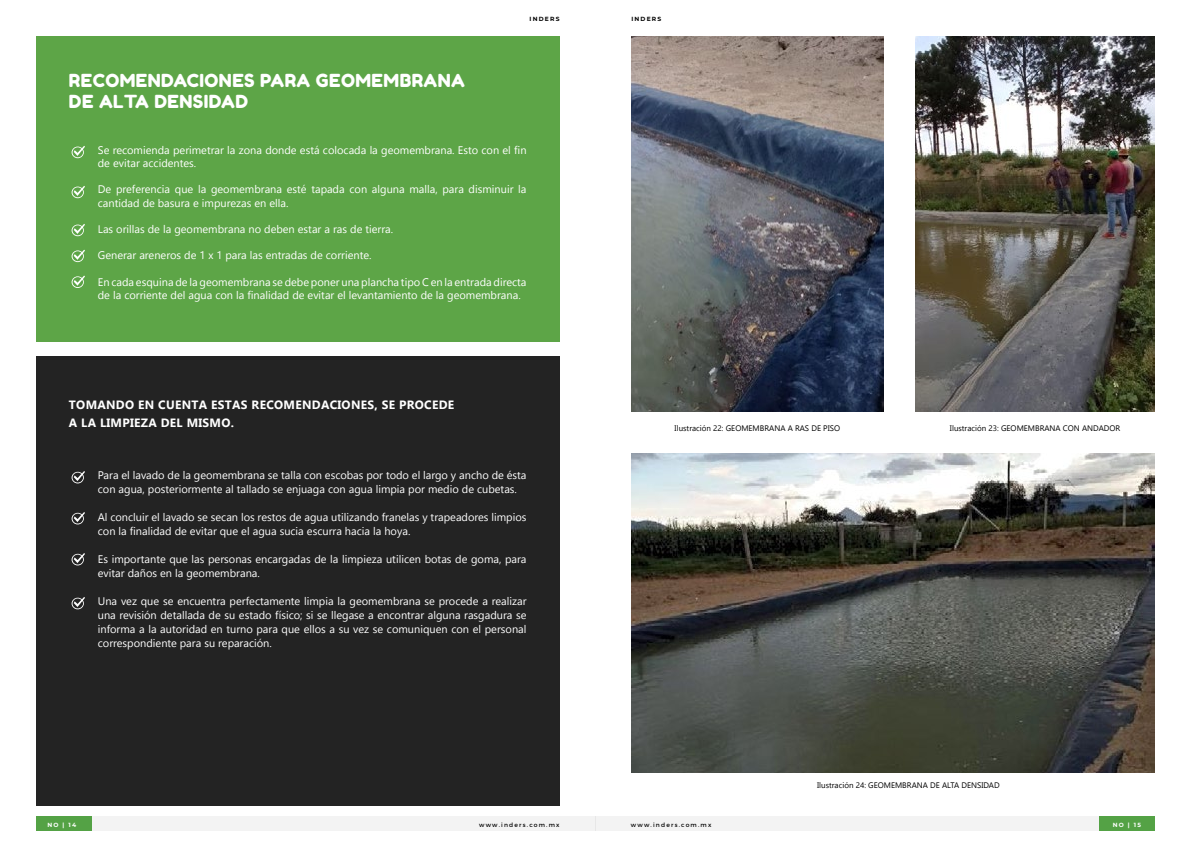
<style>
.page{position:relative;width:1191px;height:842px;background:#fff}
.page>*{position:absolute;margin:0;border:0;box-sizing:border-box;transform-origin:0 0}
.t1{font:18px/21.6px "Fredoka One";letter-spacing:.025em;color:#fff}
.t2{font:700 12px/18px "Gadugi";letter-spacing:.025em;color:#fff}
.t3{font:11px/14px "Gadugi";color:#fff}
.t4{font:8px "Gadugi";color:#000}
.t5{font:6px "Montserrat";letter-spacing:.2em;color:#000}
.t6{font:700 6px "Montserrat";letter-spacing:.2em;color:#000}
.t7{font:700 6px "Montserrat";letter-spacing:.2em;color:#fff}
</style>
<div class="page">
<div style="left:36px;top:36px;width:523px;height:306px;background:#5da547"></div>
<div style="left:36px;top:356px;width:523px;height:450px;background:#232323"></div>
<svg style="left:72px;top:146px;width:13px;height:12px"></svg>
<svg style="left:72px;top:471px;width:13px;height:12px"></svg>
<svg style="left:72px;top:186px;width:13px;height:12px"></svg>
<svg style="left:72px;top:512px;width:13px;height:12px"></svg>
<svg style="left:72px;top:224px;width:13px;height:12px"></svg>
<svg style="left:72px;top:553px;width:13px;height:12px"></svg>
<svg style="left:72px;top:250px;width:13px;height:12px"></svg>
<svg style="left:72px;top:597px;width:13px;height:12px"></svg>
<svg style="left:72px;top:276px;width:13px;height:12px"></svg>
<img style="left:631px;top:36px;width:252px;height:376px">
<img style="left:915px;top:36px;width:240px;height:376px">
<img style="left:631px;top:454px;width:524px;height:318px">
<div style="left:91px;top:817px;width:504px;height:14px;background:#f3f3f3"></div>
<div style="left:595px;top:817px;width:505px;height:14px;background:#f3f3f3"></div>
<div style="left:36px;top:817px;width:55px;height:14px;background:#54a245"></div>
<div style="left:1100px;top:817px;width:55px;height:14px;background:#54a245"></div>
<p class="t6" style="left:529px;top:15px;width:32px">INDERS</p>
<p class="t6" style="left:631px;top:15px;width:32px">INDERS</p>
<h1 class="t1" style="left:69px;top:69px;width:397px">RECOMENDACIONES PARA GEOMEMBRANA<br>DE ALTA DENSIDAD</h1>
<p class="t3" style="left:98px;top:143px;width:430px;line-height:13.2px">Se recomienda perimetrar la zona donde está colocada la geomembrana. Esto con el fin de evitar accidentes.</p>
<p class="t3" style="left:98px;top:183px;width:430px;line-height:13.2px">De preferencia que la geomembrana esté tapada con alguna malla, para disminuir la cantidad de basura e impurezas en ella.</p>
<p class="t3" style="left:98px;top:222px;width:297px">Las orillas de la geomembrana no deben estar a ras de tierra.</p>
<p class="t3" style="left:98px;top:248px;width:275px">Generar areneros de 1 x 1 para las entradas de corriente.</p>
<p class="t3" style="left:98px;top:275px;width:430px;line-height:13.2px">En cada esquina de la geomembrana se debe poner una plancha tipo C en la entrada directa de la corriente del agua con la finalidad de evitar el levantamiento de la geomembrana.</p>
<p class="t2" style="left:69px;top:396px;width:387px">TOMANDO EN CUENTA ESTAS RECOMENDACIONES, SE PROCEDE<br>A LA LIMPIEZA DEL MISMO.</p>
<p class="t3" style="left:98px;top:468px;width:430px">Para el lavado de la geomembrana se talla con escobas por todo el largo y ancho de ésta con agua, posteriormente al tallado se enjuaga con agua limpia por medio de cubetas.</p>
<p class="t3" style="left:98px;top:510px;width:430px">Al concluir el lavado se secan los restos de agua utilizando franelas y trapeadores limpios con la finalidad de evitar que el agua sucia escurra hacia la hoya.</p>
<p class="t3" style="left:98px;top:552px;width:430px">Es importante que las personas encargadas de la limpieza utilicen botas de goma, para evitar daños en la geomembrana.</p>
<p class="t3" style="left:98px;top:594px;width:430px;text-align:justify">Una vez que se encuentra perfectamente limpia la geomembrana se procede a realizar una revisión detallada de su estado físico; si se llegase a encontrar alguna rasgadura se informa a la autoridad en turno para que ellos a su vez se comuniquen con el personal correspondiente para su reparación.</p>
<p class="t4" style="left:674px;top:423px;width:167px">Ilustración 22: GEOMEMBRANA A RAS DE PISO</p>
<p class="t4" style="left:950px;top:423px;width:172px">Ilustración 23: GEOMEMBRANA CON ANDADOR</p>
<p class="t4" style="left:817px;top:781px;width:184px">Ilustración 24: GEOMEMBRANA DE ALTA DENSIDAD</p>
<p class="t5" style="left:479px;top:821px;width:82px">www.inders.com.mx</p>
<p class="t5" style="left:631px;top:821px;width:82px">www.inders.com.mx</p>
<p class="t7" style="left:47px;top:820px;width:30px">NO | 14</p>
<p class="t7" style="left:1112px;top:820px;width:30px">NO | 15</p>
</div>
